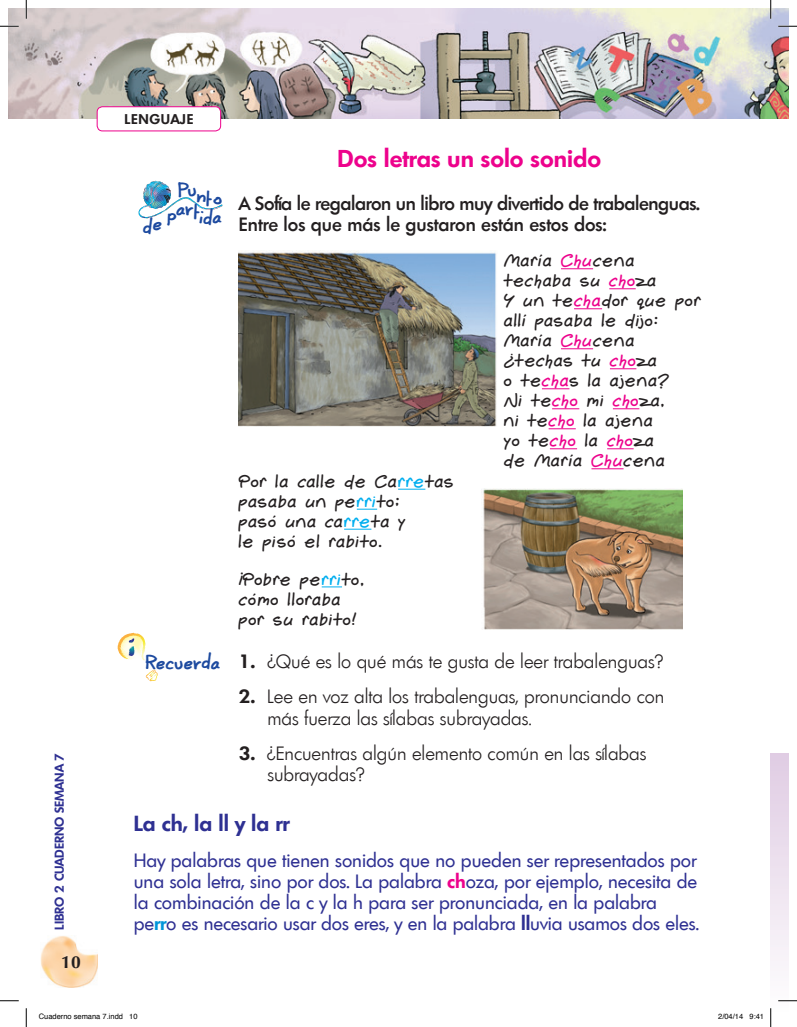
<style>
.page{position:relative;width:797px;height:1027px;background:#fff}
.page>*{position:absolute;margin:0;border:0;box-sizing:border-box;transform-origin:0 0}
.t1{font:600 23.75px "Limerick";color:#ed028c}
.t2{font:600 21.25px "Limerick";color:#2e3092}
.t3{font:18.75px/21.2px "Limerick";color:#2e3092}
.t4{font:300 18.75px/21.2px "Limerick";color:#231f20}
.t5{font:500 18.75px/21.2px "Limerick";letter-spacing:-.02em;color:#231f20}
.t6{font:18.12px/20px "Gemelli";color:#231f20}
.t7{font:700 17.5px "Optima";color:#231f20}
.t8{font:15px "Coert Schrift Dik";color:#1d4a9f}
.t9{font:600 13.75px "Limerick";letter-spacing:.05em;color:#231f20}
.t10{font:600 12.5px "Limerick";color:#2e3092}
.t11{font:7.5px "Helvetica";color:#000}
.s1{color:#00aeef}
.s2{color:#ed028c}
.s3{font-weight:600}
.s4{font-weight:600;color:#ed028c}
.s5{font-weight:600;color:#0095d9}
</style>
<div class="page">
<img style="left:41px;top:936px;width:57px;height:51px">
<div style="left:770px;top:753px;width:18px;height:265px;background:linear-gradient(to bottom,#e0cce3,#fdfdfd)"></div>
<img style="left:9px;top:9px;width:779px;height:109px">
<div style="left:97px;top:107px;width:124px;height:24px;background:#fff;border-radius:5px"></div>
<div style="left:97px;top:106px;width:124px;height:25px;border:1px solid #ed028c;border-radius:5px"></div>
<svg style="left:146px;top:670px;width:12px;height:12px"></svg>
<svg style="left:117px;top:633px;width:28px;height:28px"></svg>
<img style="left:138px;top:180px;width:85px;height:39px">
<img style="left:481px;top:488px;width:201px;height:142px">
<img style="left:239px;top:250px;width:258px;height:176px">
<svg style="left:398px;top:489px;width:27px;height:1px"></svg>
<svg style="left:357px;top:509px;width:20px;height:1px"></svg>
<svg style="left:344px;top:529px;width:27px;height:1px"></svg>
<svg style="left:322px;top:587px;width:20px;height:1px"></svg>
<hr style="left:561px;top:269px;width:32px;height:1px;background:#ed028c">
<svg style="left:609px;top:289px;width:26px;height:1px"></svg>
<svg style="left:574px;top:309px;width:28px;height:1px"></svg>
<hr style="left:561px;top:349px;width:32px;height:1px;background:#ed028c">
<svg style="left:610px;top:369px;width:26px;height:1px"></svg>
<svg style="left:542px;top:389px;width:27px;height:1px"></svg>
<svg style="left:552px;top:409px;width:27px;height:1px"></svg>
<svg style="left:613px;top:409px;width:26px;height:1px"></svg>
<svg style="left:548px;top:429px;width:28px;height:1px"></svg>
<svg style="left:550px;top:449px;width:27px;height:1px"></svg>
<svg style="left:607px;top:449px;width:26px;height:1px"></svg>
<hr style="left:591px;top:469px;width:32px;height:1px;background:#ed028c">
<svg style="left:0;top:25px;width:19px;height:2px"></svg>
<svg style="left:778px;top:25px;width:19px;height:2px"></svg>
<svg style="left:0;top:1000px;width:19px;height:1px"></svg>
<svg style="left:778px;top:1000px;width:19px;height:1px"></svg>
<svg style="left:25px;top:0;width:2px;height:19px"></svg>
<svg style="left:25px;top:1008px;width:2px;height:19px"></svg>
<svg style="left:770px;top:0;width:1px;height:19px"></svg>
<svg style="left:770px;top:1008px;width:1px;height:19px"></svg>
<p class="t10" style="left:51px;top:930px;width:179px;rotate:-90deg">LIBRO 2 CUADERNO SEMANA 7</p>
<p class="t7" style="left:61px;top:952px;width:21px">10</p>
<p class="t9" style="left:124px;top:111px;width:70px">LENGUAJE</p>
<p class="t8" style="left:178px;top:189px;width:46px">P nto</p>
<p class="t8" style="left:188px;top:182px;width:11px">u</p>
<p class="t8" style="left:168px;top:204px;width:20px">pa</p>
<p class="t8" style="left:194px;top:209px;width:30px">tda</p>
<p class="t8" style="left:186px;top:201px;width:10px">r</p>
<p class="t8" style="left:200px;top:209px;width:6px">i</p>
<p class="t8" style="left:143px;top:220px;width:11px">d</p>
<p class="t8" style="left:153px;top:216px;width:11px">e</p>
<h1 class="t1" style="left:337px;top:143px;width:265px">Dos letras un solo sonido</h1>
<p class="t5" style="left:239px;top:192px;width:462px">A Sofía le regalaron un libro muy divertido de trabalenguas.<br>Entre los que más le gustaron están estos dos:</p>
<p class="t6" style="left:239px;top:471px;width:217px">Por la calle de Ca<span class="s1">rre</span>tas pasaba un pe<span class="s1">rri</span>to;<br>pasó una ca<span class="s1">rre</span>ta y<br>le pisó el rabito.</p>
<p class="t6" style="left:239px;top:569px;width:127px">¡Pobre pe<span class="s1">rri</span>to, cómo lloraba por su rabito!</p>
<p class="t6" style="left:504px;top:251px;width:199px">María <span class="s2">Chu</span>cena techaba su <span class="s2">cho</span>za<br>Y un te<span class="s2">cha</span>dor que por allí pasaba le dijo:<br>María <span class="s2">Chu</span>cena ¿techas tu <span class="s2">cho</span>za<br>o te<span class="s2">cha</span>s la ajena?<br>Ni te<span class="s2">cho</span> mi <span class="s2">cho</span>za,<br>ni te<span class="s2">cho</span> la ajena<br>yo te<span class="s2">cho</span> la <span class="s2">cho</span>za<br>de María <span class="s2">Chu</span>cena</p>
<p class="t8" style="left:146px;top:655px;width:77px">Recuerda</p>
<p class="t4" style="left:239px;top:651px;width:426px"><span class="s3">1.</span> ¿Qué es lo qué más te gusta de leer trabalenguas?</p>
<p class="t4" style="left:267px;top:686px;width:398px;text-indent:-28px"><span class="s3">2.</span> Lee en voz alta los trabalenguas, pronunciando con más fuerza las sílabas subrayadas.</p>
<p class="t4" style="left:267px;top:743px;width:381px;text-indent:-28px"><span class="s3">3.</span> ¿Encuentras algún elemento común en las sílabas subrayadas?</p>
<p class="t2" style="left:134px;top:810px;width:157px">La ch, la ll y la rr</p>
<p class="t3" style="left:134px;top:849px;width:566px">Hay palabras que tienen sonidos que no pueden ser representados por una sola letra, sino por dos. La palabra <span class="s4">ch</span>oza, por ejemplo, necesita de la combinación de la c y la h para ser pronunciada, en la palabra pe<span class="s5">rr</span>o es necesario usar dos eres, y en la palabra <span class="s3">ll</span>uvia usamos dos eles.</p>
<p class="t11" style="left:39px;top:1011px;width:100px">Cuaderno semana 7.indd 10</p>
<p class="t11" style="left:718px;top:1011px;width:47px">2/04/14 9:41</p>
</div>
